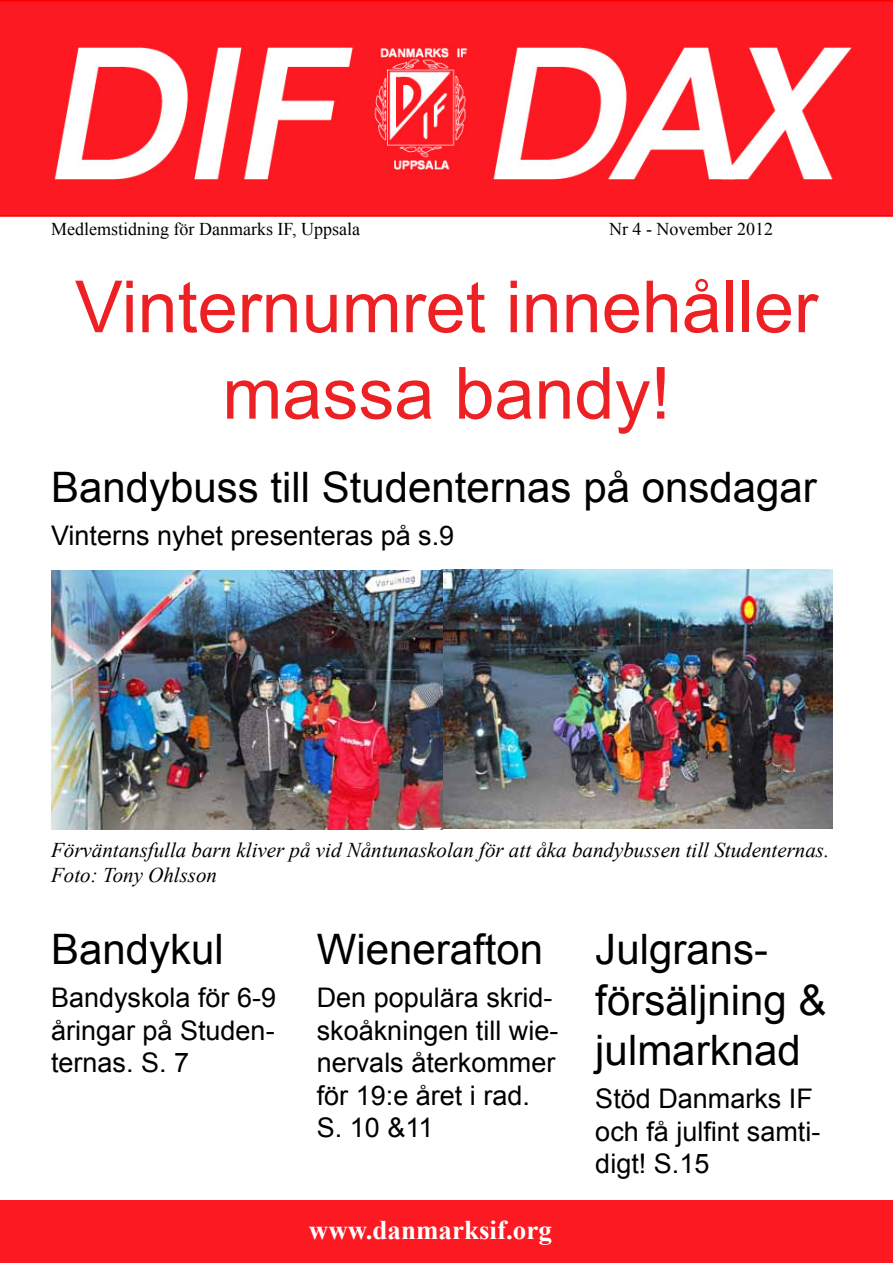
<style>
.page{position:relative;width:893px;height:1263px;background:#fff}
.page>*{position:absolute;margin:0;border:0;box-sizing:border-box;transform-origin:0 0}
.t1{font:72px/86.4px "Arial";color:#ed2124;text-align:center}
.t2{font:42px/50.4px "Arial";color:#000}
.t3{font:27px/32.4px "Arial";color:#000}
.t4{font:700 27px "Times New Roman";color:#fff}
.t5{font:italic 21px/25.2px "Times New Roman";color:#000}
.t6{font:18px "Times New Roman";color:#000}
</style>
<div class="page">
<img style="left:0;top:0;width:893px;height:216px">
<div style="left:0;top:1200px;width:893px;height:63px;background:#fc1922"></div>
<img style="left:51px;top:569px;width:781px;height:260px">
<p class="t6" style="left:51px;top:217px;width:311px">Medlemstidning för Danmarks IF, Uppsala</p>
<p class="t6" style="left:609px;top:217px;width:165px">Nr 4 - November 2012</p>
<h1 class="t1" style="left:75px;top:264px;width:744px">Vinternumret innehåller massa bandy!</h1>
<h2 class="t2" style="left:51px;top:462px;width:767px">Bandybuss till Studenternas på onsdagar</h2>
<p class="t3" style="left:51px;top:520px;width:405px">Vinterns nyhet presenteras på s.9</p>
<p class="t5" style="left:51px;top:837px;width:780px">Förväntansfulla barn kliver på vid Nåntunaskolan för att åka bandybussen till Studenternas.<br>Foto: Tony Ohlsson</p>
<h2 class="t2" style="left:51px;top:925px;width:174px">Bandykul</h2>
<p class="t3" style="left:51px;top:982px;width:227px;text-align:justify">Bandyskola för 6-9 åringar på Studen&shy;ternas. S. 7</p>
<h2 class="t2" style="left:317px;top:925px;width:228px">Wienerafton</h2>
<p class="t3" style="left:317px;top:982px;width:243px">Den populära skrid&shy;skoåkningen till wie&shy;nervals återkommer för 19:e året i rad.<br>S. 10 &amp;11</p>
<p class="t4" style="left:309px;top:1211px;width:245px">www.danmarksif.org</p>
<h2 class="t2" style="left:595px;top:925px;width:233px">Julgrans&shy;försäljning &amp; julmarknad</h2>
<p class="t3" style="left:595px;top:1083px;width:227px">Stöd Danmarks IF och få julfint samti&shy;digt! S.15</p>
</div>
